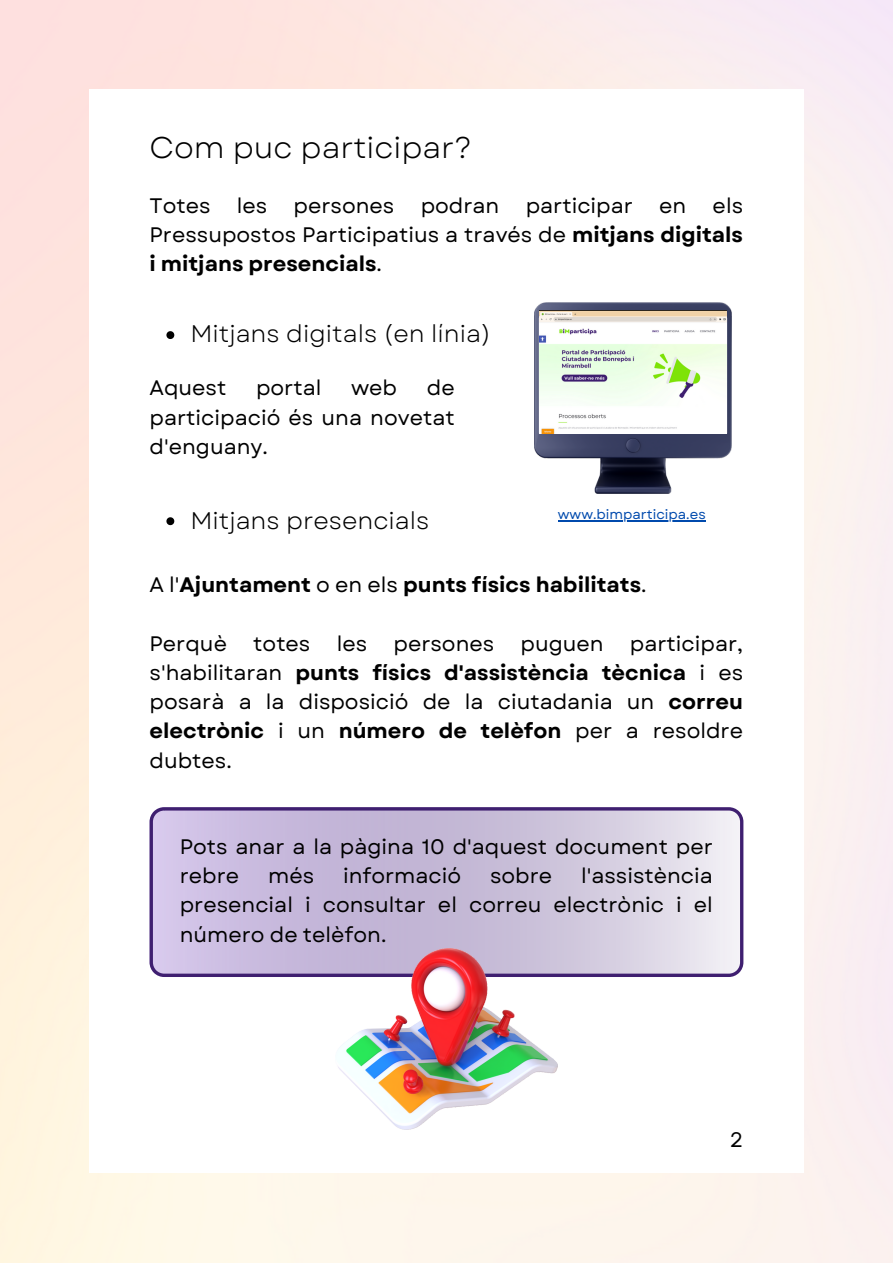
<style>
.page{position:relative;width:893px;height:1264px;background:#fff}
.page>*{position:absolute;margin:0;border:0;box-sizing:border-box;transform-origin:0 0}
.t1{font:30px "Garet";color:#000}
.t2{font:24px "Garet";color:#000}
.t3{font:21px/29.2px "Garet";color:#000;text-align:justify}
.t4{font:700 21px "Garet";color:#000}
.t5{font:13.5px "Garet";color:#004aad}
.s1{font-weight:700}
.s2{font-weight:400}
</style>
<div class="page">
<svg style="left:166px;top:331px;width:8px;height:8px"></svg>
<img style="left:534px;top:302px;width:197px;height:191px">
<img style="left:539px;top:311px;width:187px;height:122px">
<svg style="left:149px;top:807px;width:594px;height:170px;background:#c9bdda"></svg>
<img style="left:335px;top:948px;width:223px;height:181px">
<hr style="left:558px;top:520px;width:147px;height:1px;background:#004aad">
<svg style="left:166px;top:517px;width:8px;height:8px"></svg>
<p class="t1" style="left:149px;top:126px;width:324px">Com puc participar?</p>
<p class="t3" style="left:149px;top:191px;width:63px">Totes</p>
<p class="t3" style="left:237px;top:191px;width:32px">les</p>
<p class="t3" style="left:293px;top:191px;width:102px">persones</p>
<p class="t3" style="left:420px;top:191px;width:80px">podran</p>
<p class="t3" style="left:525px;top:191px;width:109px">participar</p>
<p class="t3" style="left:659px;top:191px;width:29px">en</p>
<p class="t3" style="left:149px;top:191px;width:595px;text-indent:563px">els Pressupostos Participatius a través de <span class="s1">mitjans digitals i mitjans presencials</span>.</p>
<p class="t2" style="left:190px;top:317px;width:302px">Mitjans digitals (en línia)</p>
<p class="t3" style="left:149px;top:373px;width:78px">Aquest</p>
<p class="t3" style="left:256px;top:373px;width:67px">portal</p>
<p class="t3" style="left:351px;top:373px;width:48px">web</p>
<p class="t3" style="left:149px;top:373px;width:306px;text-indent:277px">de participació és una novetat d'enguany.</p>
<p class="t2" style="left:190px;top:503px;width:240px">Mitjans presencials</p>
<p class="t5" style="left:558px;top:505px;width:149px">www.bimparticipa.es</p>
<p class="t4" style="left:149px;top:569px;width:498px"><span class="s2">A l'</span>Ajuntament <span class="s2">o en els</span> punts físics habilitats<span class="s2">.</span></p>
<p class="t3" style="left:149px;top:629px;width:79px">Perquè</p>
<p class="t3" style="left:253px;top:629px;width:59px">totes</p>
<p class="t3" style="left:337px;top:629px;width:32px">les</p>
<p class="t3" style="left:393px;top:629px;width:102px">persones</p>
<p class="t3" style="left:520px;top:629px;width:85px">puguen</p>
<p class="t3" style="left:149px;top:629px;width:595px;text-indent:480px">participar, s'habilitaran <span class="s1">punts físics d'assistència tècnica</span> i es posarà a la disposició de la ciutadania un <span class="s1">correu electrònic</span> i un <span class="s1">número de telèfon</span> per a resoldre dubtes.</p>
<p class="t3" style="left:180px;top:832px;width:534px">Pots anar a la pàgina 10 d'aquest document per rebre</p>
<p class="t3" style="left:180px;top:861px;width:534px;text-indent:401px">l'assistència presencial i consultar el correu electrònic i el número de telèfon.</p>
<p class="t3" style="left:268px;top:861px;width:48px">més</p>
<p class="t3" style="left:343px;top:861px;width:120px">informació</p>
<p class="t3" style="left:490px;top:861px;width:64px">sobre</p>
<p class="t3" style="left:729px;top:1124px;width:15px">2</p>
</div>
